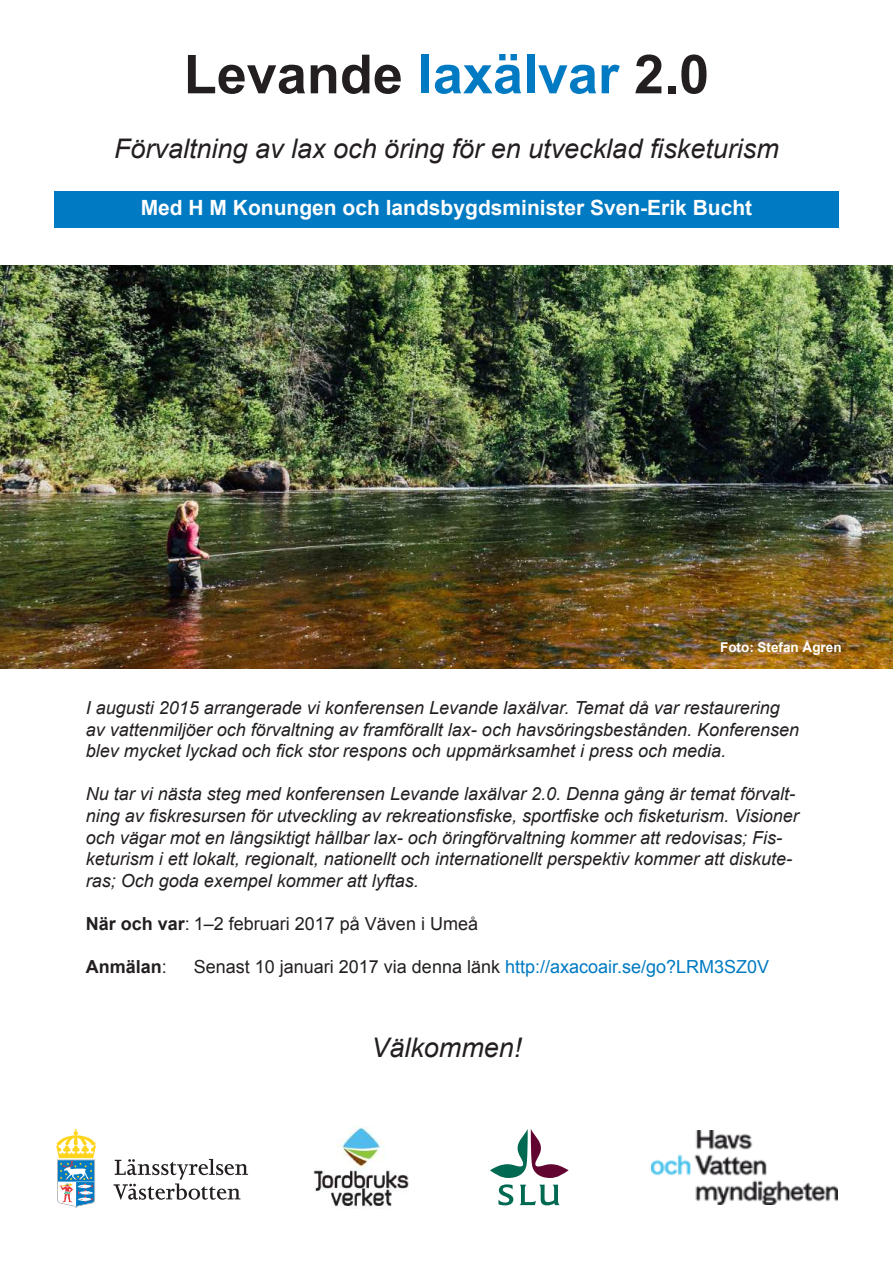
<style>
.page{position:relative;width:893px;height:1263px;background:#fff}
.page>*{position:absolute;margin:0;border:0;box-sizing:border-box;transform-origin:0 0}
.t1{font:700 54px "Arial";color:#231f20}
.t2{font:italic 27px "Arial";color:#231f20}
.t3{font:700 21px "Arial";color:#fff}
.t4{font:italic 18px/21.6px "Arial";color:#231f20}
.t5{font:18px "Arial";color:#231f20}
.t6{font:700 18px "Arial";color:#231f20}
.t7{font:700 13.5px "Arial";color:#fff}
.s1{color:#007ac2}
.s2{font-weight:700}
.s3{font-weight:400}
</style>
<div class="page">
<img style="left:0;top:266px;width:893px;height:403px">
<img style="left:651px;top:1130px;width:186px;height:75px">
<img style="left:313px;top:1126px;width:96px;height:82px">
<svg style="left:490px;top:1129px;width:78px;height:49px"></svg>
<svg style="left:498px;top:1184px;width:15px;height:21px"></svg>
<svg style="left:520px;top:1185px;width:40px;height:20px"></svg>
<svg style="left:114px;top:1159px;width:134px;height:41px"></svg>
<svg style="left:56px;top:1128px;width:40px;height:80px"></svg>
<div style="left:54px;top:191px;width:785px;height:36px;background:#007ac2"></div>
<h1 class="t1" style="left:184px;top:38px;width:527px">Levande <span class="s1">laxälvar</span> 2.0</h1>
<h2 class="t2" style="left:114px;top:131px;width:666px">Förvaltning av lax och öring för en utvecklad fisketurism</h2>
<p class="t3" style="left:141px;top:194px;width:613px">Med H M Konungen och landsbygdsminister Sven-Erik Bucht</p>
<p class="t7" style="left:720px;top:638px;width:123px">Foto: Stefan Ågren</p>
<p class="t4" style="left:86px;top:697px;width:715px">I augusti 2015 arrangerade vi konferensen Levande laxälvar. Temat då var restaurering av vattenmiljöer och förvaltning av framförallt lax- och havsöringsbestånden. Konferensen blev mycket lyckad och fick stor respons och uppmärksamhet i press och media.</p>
<p class="t4" style="left:86px;top:783px;width:714px">Nu tar vi nästa steg med konferensen Levande laxälvar 2.0. Denna gång är temat förvalt&shy;ning av fiskresursen för utveckling av rekreationsfiske, sportfiske och fisketurism. Visioner och vägar mot en långsiktigt hållbar lax- och öringförvaltning kommer att redovisas; Fis&shy;keturism i ett lokalt, regionalt, nationellt och internationellt perspektiv kommer att diskute&shy;ras; Och goda exempel kommer att lyftas.</p>
<p class="t5" style="left:86px;top:912px;width:394px"><span class="s2">När och var</span>: 1–2 februari 2017 på Väven i Umeå</p>
<p class="t6" style="left:86px;top:955px;width:83px">Anmälan<span class="s3">:</span></p>
<p class="t5" style="left:194px;top:955px;width:577px">Senast 10 januari 2017 via denna länk <span class="s1">http://axacoair.se/go?LRM3SZ0V</span></p>
<h2 class="t2" style="left:371px;top:1030px;width:152px">Välkommen!</h2>
</div>
